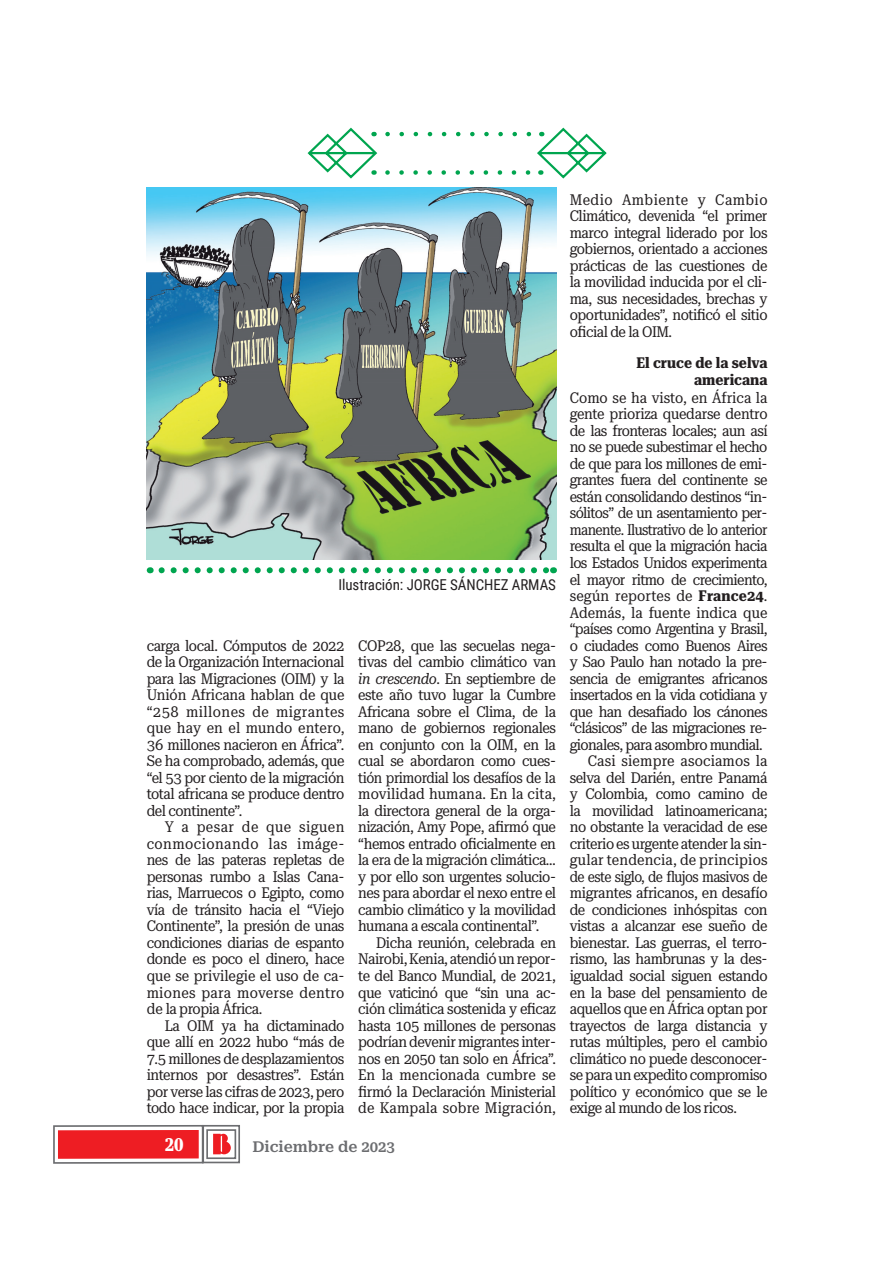
<style>
.page{position:relative;width:893px;height:1276px;background:#fff}
.page>*{position:absolute;margin:0;border:0;box-sizing:border-box;transform-origin:0 0}
.t1{font:700 ultra-condensed 21px "Roboto Serif 120 pt";color:#fff}
.t2{font:15px/16.5px "Roboto Serif 28 pt Condensed";letter-spacing:-.03em;color:#231f20;text-align:justify}
.t3{font:15px "Roboto Serif 28 pt Condensed";letter-spacing:.01em;color:#231f20}
.t4{font:15px "Roboto Serif 28 pt Condensed";color:#231f20}
.t5{font:15px "Roboto Serif 28 pt Condensed";letter-spacing:-.03em;color:#231f20;scale:.96 1}
.t6{font:15px "Roboto Condensed";letter-spacing:-.005em;color:#231f20}
.t7{font:700 15px/16.5px "Roboto Serif 28 pt Condensed";color:#231f20;text-align:right}
.t8{font:600 15px "Roboto Serif";color:#6c6d70}
.s1{font-style:italic}
.s2{font-weight:700}
</style>
<div class="page">
<svg style="left:53px;top:1124px;width:187px;height:40px"></svg>
<div style="left:58px;top:1130px;width:141px;height:28px;background:#ee1d23"></div>
<svg style="left:162px;top:567px;width:385px;height:6px"></svg>
<img style="left:147px;top:188px;width:409px;height:371px">
<svg style="left:307px;top:127px;width:71px;height:52px"></svg>
<svg style="left:387px;top:127px;width:220px;height:52px"></svg>
<p class="t6" style="left:338px;top:576px;width:219px">Ilustración: JORGE SÁNCHEZ ARMAS</p>
<p class="t2" style="left:147px;top:637px;width:199px">carga local. Cómputos de 2022 de la Organización Internacional para las Migraciones (OIM) y la Unión Africana hablan de que “258 millones de migrantes que hay en el mundo entero, 36 millones nacieron en África”.<br>Se ha comprobado, además, que “el 53 por ciento de la migración total africana se produce dentro del continente”.</p>
<p class="t2" style="left:147px;top:819px;width:199px;text-indent:18px">Y a pesar de que siguen conmocionando las imáge&shy;nes de las pateras repletas de personas rumbo a Islas Cana&shy;rias, Marruecos o Egipto, como vía de tránsito hacia el “Viejo Continente”, la presión de unas condiciones diarias de espanto donde es poco el dinero, hace que se privilegie el uso de ca&shy;miones para moverse dentro de la propia África.</p>
<p class="t2" style="left:147px;top:1017px;width:199px;text-indent:18px">La OIM ya ha dictaminado que allí en 2022 hubo “más de 7.5 millones de desplazamientos internos por desastres”. Están por verse las cifras de 2023, pero todo hace indicar, por la propia</p>
<p class="t2" style="left:358px;top:637px;width:199px">COP28, que las secuelas nega&shy;tivas del cambio climático van <span class="s1">in crescendo</span>. En septiembre de este año tuvo lugar la Cumbre Africana sobre el Clima, de la mano de gobiernos regionales en conjunto con la OIM, en la cual se abordaron como cues&shy;tión primordial los desafíos de la movilidad humana. En la cita, la directora general de la orga&shy;nización, Amy Pope, afirmó que “hemos entrado oficialmente en la era de la migración climática… y por ello son urgentes solucio&shy;nes para abordar el nexo entre el cambio climático y la movilidad humana a escala continental”.</p>
<p class="t2" style="left:358px;top:934px;width:199px;text-indent:18px">Dicha reunión, celebrada en Nairobi, Kenia, atendió un repor&shy;te del Banco Mundial, de 2021, que vaticinó que “sin una ac&shy;ción climática sostenida y eficaz hasta 105 millones de personas podrían devenir migrantes inter&shy;nos en 2050 tan solo en África”.<br>En la mencionada cumbre se firmó la Declaración Ministerial de Kampala sobre Migración,</p>
<h1 class="t1" style="left:165px;top:1131px;width:20px">20</h1>
<p class="t8" style="left:252px;top:1138px;width:144px">Diciembre de 2023</p>
<p class="t2" style="left:570px;top:191px;width:199px">Medio Ambiente y Cambio Climático, devenida “el primer marco integral liderado por los gobiernos, orientado a acciones prácticas de las cuestiones de la movilidad inducida por el cli&shy;ma, sus necesidades, brechas y oportunidades”, notificó el sitio oficial de la OIM.</p>
<p class="t7" style="left:636px;top:355px;width:133px">El cruce de la selva americana</p>
<p class="t4" style="left:570px;top:389px;width:199px">Como se ha visto, en África la</p>
<p class="t2" style="left:570px;top:406px;width:199px">gente prioriza quedarse dentro</p>
<p class="t2" style="left:570px;top:422px;width:199px">de las fronteras locales; aun así</p>
<p class="t2" style="left:570px;top:439px;width:199px">no se puede subestimar el hecho</p>
<p class="t2" style="left:570px;top:455px;width:199px">de que para los millones de emi-</p>
<p class="t2" style="left:570px;top:472px;width:199px">grantes fuera del continente se</p>
<p class="t2" style="left:570px;top:488px;width:199px">están consolidando destinos “in-</p>
<p class="t2" style="left:570px;top:505px;width:199px">sólitos” de un asentamiento per-</p>
<p class="t2" style="left:570px;top:521px;width:199px">manente. Ilustrativo de lo anterior</p>
<p class="t2" style="left:570px;top:538px;width:199px">resulta el que la migración hacia</p>
<p class="t2" style="left:570px;top:554px;width:199px">los Estados Unidos experimenta</p>
<p class="t2" style="left:570px;top:571px;width:199px">el mayor ritmo de crecimiento,</p>
<p class="t3" style="left:570px;top:587px;width:199px">según reportes de <span class="s2">France24</span>.</p>
<p class="t4" style="left:570px;top:603px;width:199px">Además, la fuente indica que</p>
<p class="t2" style="left:570px;top:621px;width:199px">“países como Argentina y Brasil,</p>
<p class="t2" style="left:570px;top:637px;width:199px">o ciudades como Buenos Aires</p>
<p class="t2" style="left:570px;top:654px;width:199px">y Sao Paulo han notado la pre-</p>
<p class="t2" style="left:570px;top:670px;width:199px">sencia de emigrantes africanos</p>
<p class="t2" style="left:570px;top:687px;width:199px">insertados en la vida cotidiana y</p>
<p class="t2" style="left:570px;top:703px;width:199px">que han desafiado los cánones</p>
<p class="t2" style="left:570px;top:720px;width:199px">“clásicos” de las migraciones re-</p>
<p class="t2" style="left:570px;top:736px;width:194px">gionales, para asombro mundial.</p>
<p class="t3" style="left:588px;top:752px;width:181px">Casi siempre asociamos la</p>
<p class="t2" style="left:570px;top:769px;width:199px">selva del Darién, entre Panamá</p>
<p class="t2" style="left:570px;top:786px;width:199px">y Colombia, como camino de</p>
<p class="t2" style="left:570px;top:802px;width:199px">la movilidad latinoamericana;</p>
<p class="t2" style="left:570px;top:819px;width:199px">no obstante la veracidad de ese</p>
<p class="t2" style="left:570px;top:835px;width:199px">criterio es urgente atender la sin-</p>
<p class="t3" style="left:570px;top:851px;width:199px">gular tendencia, de principios</p>
<p class="t5" style="left:570px;top:868px;width:208px">de este siglo, de flujos masivos de</p>
<p class="t2" style="left:570px;top:885px;width:199px">migrantes africanos, en desafío</p>
<p class="t2" style="left:570px;top:901px;width:199px">de condiciones inhóspitas con</p>
<p class="t2" style="left:570px;top:918px;width:199px">vistas a alcanzar ese sueño de</p>
<p class="t2" style="left:570px;top:934px;width:199px">bienestar. Las guerras, el terro-</p>
<p class="t2" style="left:570px;top:951px;width:199px">rismo, las hambrunas y la des-</p>
<p class="t2" style="left:570px;top:967px;width:199px">igualdad social siguen estando</p>
<p class="t2" style="left:570px;top:984px;width:199px">en la base del pensamiento de</p>
<p class="t2" style="left:570px;top:1000px;width:199px">aquellos que en África optan por</p>
<p class="t2" style="left:570px;top:1017px;width:199px">trayectos de larga distancia y</p>
<p class="t2" style="left:570px;top:1033px;width:199px">rutas múltiples, pero el cambio</p>
<p class="t2" style="left:570px;top:1050px;width:199px">climático no puede desconocer-</p>
<p class="t2" style="left:570px;top:1066px;width:199px">se para un expedito compromiso</p>
<p class="t2" style="left:570px;top:1083px;width:199px">político y económico que se le</p>
<p class="t2" style="left:570px;top:1099px;width:169px">exige al mundo de los ricos.</p>
</div>
